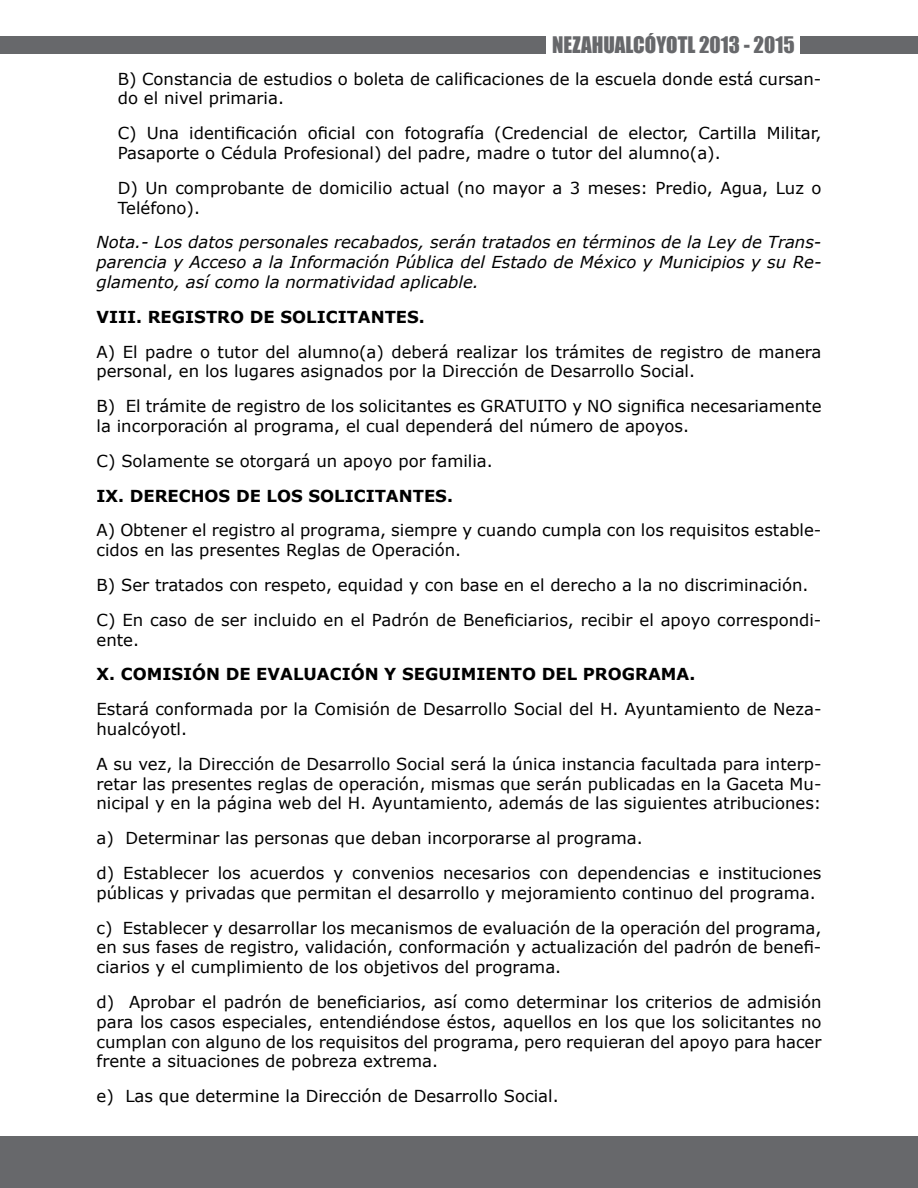
<style>
.page{position:relative;width:918px;height:1188px;background:#fff}
.page>*{position:absolute;margin:0;border:0;box-sizing:border-box;transform-origin:0 0}
.t1{font:21px "Impact";color:#67686b}
.t2{font:16.5px/19.8px "Verdana";color:#000}
.t3{font:italic 16.5px/19.8px "Verdana";color:#000;text-align:justify}
.t4{font:700 16.5px "Verdana";color:#000}
</style>
<div class="page">
<div style="left:0;top:1136px;width:918px;height:52px;background:#67686b"></div>
<div style="left:800px;top:36px;width:118px;height:18px;background:#67686b"></div>
<div style="left:0;top:36px;width:546px;height:18px;background:#67686b"></div>
<p class="t1" style="left:552px;top:28px;width:244px">NEZAHUALCÓYOTL 2013 - 2015</p>
<p class="t2" style="left:118px;top:69px;width:705px">B) Constancia de estudios o boleta de calificaciones de la escuela donde está cursan&shy;do el nivel primaria.</p>
<p class="t2" style="left:118px;top:123px;width:705px">C) Una identificación oficial con fotografía (Credencial de elector, Cartilla Militar,<br>Pasaporte o Cédula Profesional) del padre, madre o tutor del alumno(a).</p>
<p class="t2" style="left:118px;top:178px;width:705px">D) Un comprobante de domicilio actual (no mayor a 3 meses: Predio, Agua, Luz o<br>Teléfono).</p>
<p class="t3" style="left:97px;top:232px;width:726px">Nota.- Los datos personales recabados, serán tratados en términos de la Ley de Trans&shy;parencia y Acceso a la Información Pública del Estado de México y Municipios y su Re&shy;glamento, así como la normatividad aplicable.</p>
<p class="t4" style="left:97px;top:305px;width:330px">VIII. REGISTRO DE SOLICITANTES.</p>
<p class="t2" style="left:97px;top:342px;width:726px">A) El padre o tutor del alumno(a) deberá realizar los trámites de registro de manera personal, en los lugares asignados por la Dirección de Desarrollo Social.</p>
<p class="t2" style="left:97px;top:396px;width:727px">B) El trámite de registro de los solicitantes es GRATUITO y NO significa necesariamente la incorporación al programa, el cual dependerá del número de apoyos.</p>
<p class="t2" style="left:97px;top:451px;width:398px">C) Solamente se otorgará un apoyo por familia.</p>
<p class="t4" style="left:97px;top:484px;width:358px">IX. DERECHOS DE LOS SOLICITANTES.</p>
<p class="t2" style="left:97px;top:520px;width:726px">A) Obtener el registro al programa, siempre y cuando cumpla con los requisitos estable&shy;cidos en las presentes Reglas de Operación.</p>
<p class="t2" style="left:97px;top:567px;width:726px;line-height:34.8px">B) Ser tratados con respeto, equidad y con base en el derecho a la no discriminación.<br>C) En caso de ser incluido en el Padrón de Beneficiarios, recibir el apoyo correspondi-</p>
<p class="t2" style="left:97px;top:630px;width:44px">ente.</p>
<p class="t4" style="left:97px;top:663px;width:600px">X. COMISIÓN DE EVALUACIÓN Y SEGUIMIENTO DEL PROGRAMA.</p>
<p class="t2" style="left:97px;top:699px;width:726px">Estará conformada por la Comisión de Desarrollo Social del H. Ayuntamiento de Neza&shy;hualcóyotl.</p>
<p class="t2" style="left:97px;top:754px;width:726px;text-align:justify">A su vez, la Dirección de Desarrollo Social será la única instancia facultada para interp&shy;retar las presentes reglas de operación, mismas que serán publicadas en la Gaceta Mu&shy;nicipal y en la página web del H. Ayuntamiento, además de las siguientes atribuciones:</p>
<p class="t2" style="left:97px;top:821px;width:726px;line-height:34.8px">a) Determinar las personas que deban incorporarse al programa.<br>d) Establecer los acuerdos y convenios necesarios con dependencias e instituciones</p>
<p class="t2" style="left:97px;top:875px;width:726px;line-height:34.8px">públicas y privadas que permitan el desarrollo y mejoramiento continuo del programa. c) Establecer y desarrollar los mecanismos de evaluación de la operación del programa,</p>
<p class="t2" style="left:97px;top:937px;width:726px">en sus fases de registro, validación, conformación y actualización del padrón de benefi&shy;ciarios y el cumplimiento de los objetivos del programa.</p>
<p class="t2" style="left:97px;top:992px;width:727px;text-align:justify">d) Aprobar el padrón de beneficiarios, así como determinar los criterios de admisión para los casos especiales, entendiéndose éstos, aquellos en los que los solicitantes no cumplan con alguno de los requisitos del programa, pero requieran del apoyo para hacer frente a situaciones de pobreza extrema.</p>
<p class="t2" style="left:97px;top:1086px;width:464px">e) Las que determine la Dirección de Desarrollo Social.</p>
</div>
